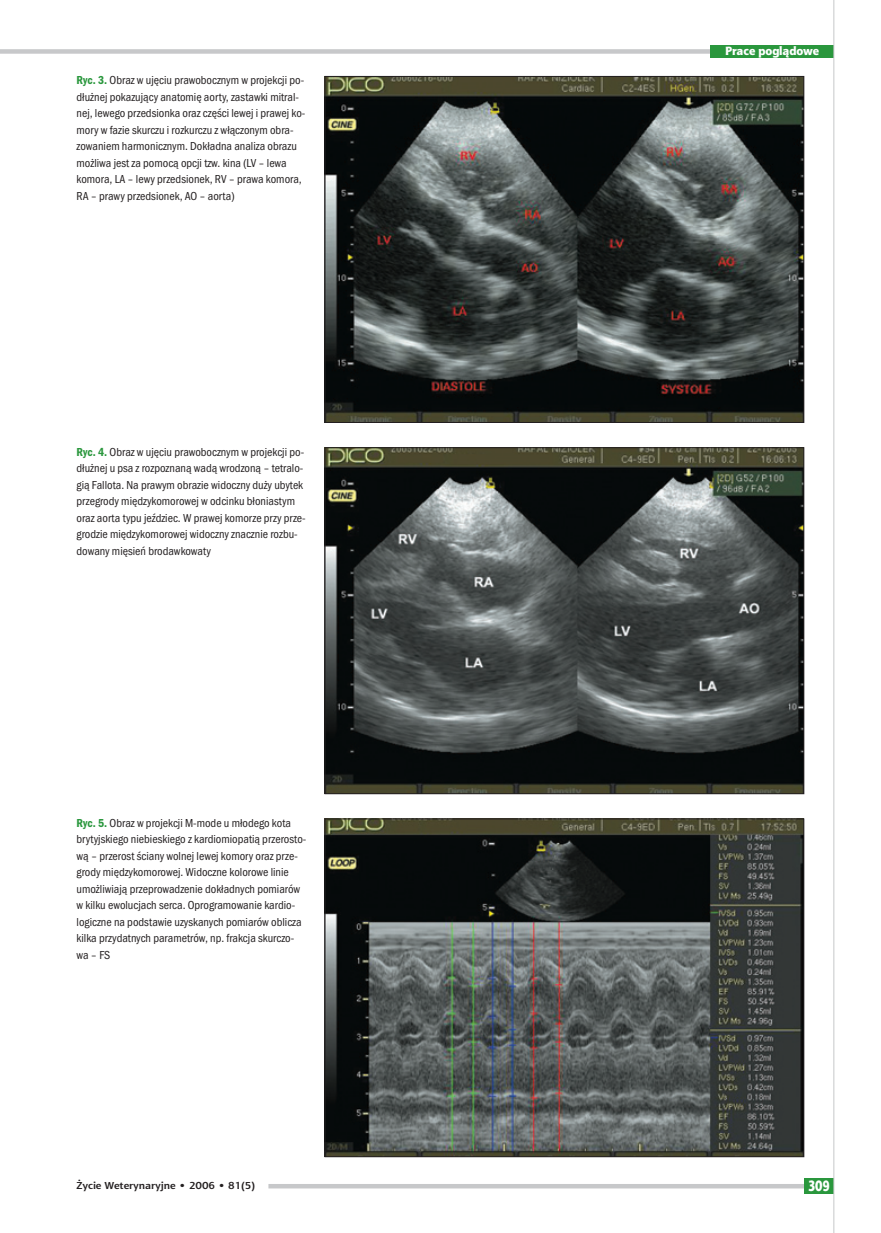
<style>
.page{position:relative;width:881px;height:1233px;background:#fff}
.page>*{position:absolute;margin:0;border:0;box-sizing:border-box;transform-origin:0 0}
.t1{font:15px "Aerton Cnd EFN Black";color:#fff}
.t2{font:12px/16.5px "Franklin Got Itc TOT Boo Con";color:#231f20}
.t3{font:12px "Aerton EFN Black";color:#fff}
.t4{font:700 10.2px "Aerton EFN";color:#231f20;scale:1.11 1}
.s1{font-family:"Franklin Got Itc TOT Dem Con";color:#2a973d}
</style>
<div class="page">
<div style="left:0;top:49px;width:833px;height:5px;background:#c7c8ca"></div>
<div style="left:710px;top:45px;width:123px;height:13px;background:#2a973d"></div>
<hr style="left:268px;top:1184px;width:565px;height:4px;background:#c7c8ca">
<div style="left:804px;top:1178px;width:29px;height:15px;background:#2a973d"></div>
<hr style="left:833px;top:0;width:1px;height:1233px;background:#c7c8ca">
<img style="left:327px;top:78px;width:475px;height:343px">
<img style="left:327px;top:449px;width:475px;height:343px">
<img style="left:327px;top:821px;width:475px;height:334px">
<div style="left:325px;top:819px;width:479px;height:338px;border:1px solid #231f20"></div>
<p class="t2" style="left:77px;top:73px;width:230px"><span class="s1">Ryc. 3.</span> Obraz w ujęciu prawobocznym w projekcji po&shy;dłużnej pokazujący anatomię aorty, zastawki mitral&shy;nej, lewego przedsionka oraz części lewej i prawej ko&shy;mory w fazie skurczu i rozkurczu z włączonym obra&shy;zowaniem harmonicznym. Dokładna analiza obrazu możliwa jest za pomocą opcji tzw. kina (LV – lewa komora , LA – lewy przedsionek, RV – prawa komora, RA – prawy przedsionek, AO – aorta)</p>
<p class="t2" style="left:77px;top:445px;width:230px"><span class="s1">Ryc. 4.</span> Obraz w ujęciu prawobocznym w projekcji po&shy;dłużnej u psa z rozpoznaną wadą wrodzoną – tetralo&shy;gią Fallota. Na prawym obrazie widoczny duży ubytek przegrody międzykomorowej w odcinku błoniastym oraz aorta typu jeździec. W prawej komorze przy prze&shy;grodzie międzykomorowej widoczny znacznie rozbu&shy;dowany mięsień brodawkowaty</p>
<p class="t2" style="left:77px;top:816px;width:231px"><span class="s1">Ryc. 5.</span> Obraz w projekcji M-mode u młodego kota brytyjskiego niebieskiego z kardiomiopatią przerosto&shy;wą – przerost ściany wolnej lewej komory oraz prze&shy;grody międzykomorowej. Widoczne kolorowe linie umożliwiają przeprowadzenie dokładnych pomiarów w kilku ewolucjach serca. Oprogramowanie kardio&shy;logiczne na podstawie uzyskanych pomiarów oblicza kilka przydatnych parametrów, np. frakcja skurczo&shy;wa – FS</p>
<p class="t3" style="left:725px;top:46px;width:96px">Prace poglądowe</p>
<p class="t4" style="left:77px;top:1182px;width:162px">Życie Weterynaryjne • 2006 • 81(5)</p>
<p class="t1" style="left:808px;top:1180px;width:23px">309</p>
</div>
